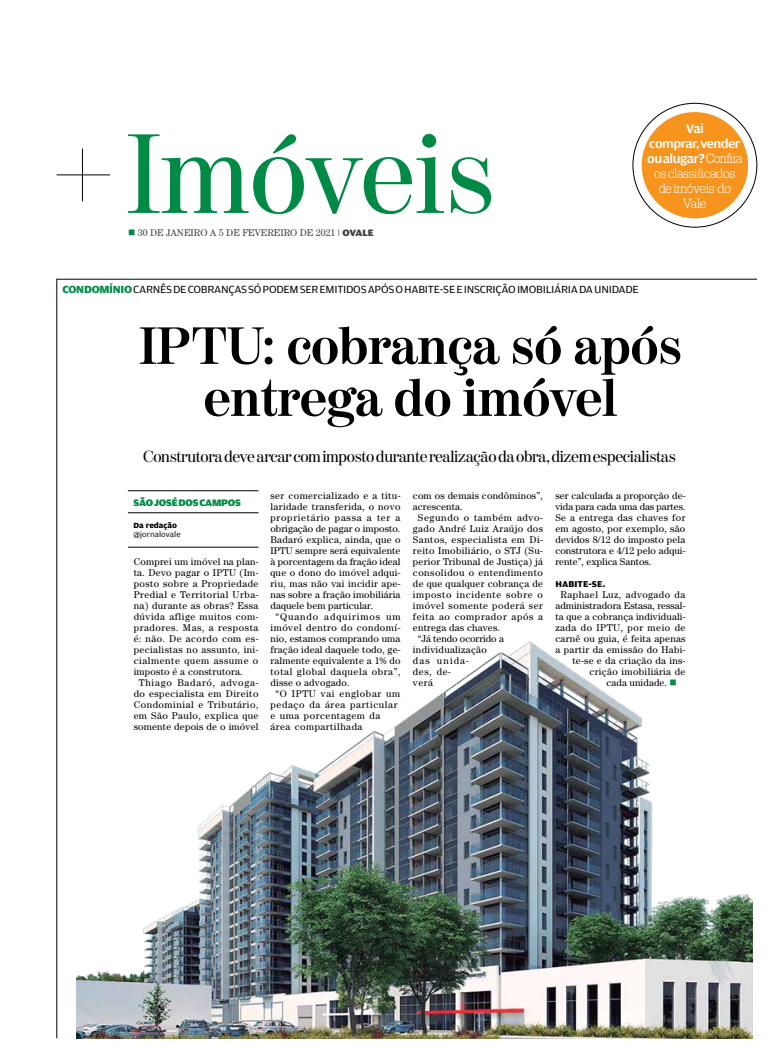
<style>
.page{position:relative;width:784px;height:1056px;background:#fff}
.page>*{position:absolute;margin:0;border:0;box-sizing:border-box;transform-origin:0 0}
.t1{font:700 52px/52px "Moderno FB";color:#000;text-align:center}
.t2{font:16px "Moderno FB";letter-spacing:-.025em;color:#000}
.t3{font:500 13px/15px "valearte";letter-spacing:-.045em;color:#fff;text-align:center}
.t4{font:300 13px/15px "valemarca";letter-spacing:-.02em;color:#fff;text-align:center}
.t5{font:11px "valearte";letter-spacing:-.025em;color:#000}
.t6{font:900 10px "valearte";letter-spacing:-.025em;color:#008a45}
.t7{font:9.8px/11px "valetexto";letter-spacing:.035em;color:#000;text-align:justify}
.t8{font:9.8px "valetexto";letter-spacing:.06em;color:#000}
.t9{font:9.8px "valetexto";letter-spacing:.005em;color:#000}
.t10{font:9.8px "valetexto";letter-spacing:.01em;color:#000}
.t11{font:9.8px "valetexto";letter-spacing:.055em;color:#000}
.t12{font:9.8px "valetexto";letter-spacing:.015em;color:#000}
.t13{font:9.8px "valetexto";letter-spacing:.065em;color:#000}
.t14{font:9.8px "valetexto";color:#414042}
.t15{font:9.8px "valetexto";letter-spacing:.07em;color:#000}
.t16{font:9.8px "valetexto";letter-spacing:.09em;color:#000}
.t17{font:700 9px "valearte";letter-spacing:.005em;color:#000}
.t18{font:8px "valearte";color:#000}
.t19{font:700 8px "valearte";color:#000}
.s1{color:#008a45}
.s2{font-family:"valearte";font-weight:900}
.s3{font-family:"valemarca";font-weight:300}
.s4{font-weight:700;color:#008a45}
</style>
<div class="page">
<svg style="left:128px;top:134px;width:363px;height:80px"></svg>
<hr style="left:82px;top:148px;width:1px;height:53px;background:#000">
<hr style="left:57px;top:175px;width:53px;height:1px;background:#000">
<div style="left:637px;top:108px;width:115px;height:115px;background:#f7941e;border-radius:50%"></div>
<div style="left:633px;top:103px;width:124px;height:124px;border:9px solid #fff;border-radius:50%"></div>
<hr style="left:128px;top:547px;width:130px;height:1px;background:#000">
<hr style="left:128px;top:491px;width:130px;height:1px;background:#000">
<hr style="left:128px;top:513px;width:130px;height:1px;background:#000">
<img style="left:77px;top:641px;width:675px;height:397px">
<p class="t14" style="left:128px;top:227px;width:247px"><span class="s1">■</span> 30 de Janeiro a 5 de fevereiro de 2021 | <span class="s2">OVALE</span></p>
<h3 class="t3" style="left:647px;top:122px;width:97px">Vai<br>comprar, vender ou alugar? <span class="s3">Confira</span></h3>
<h3 class="t4" style="left:654px;top:167px;width:83px">os classificados de imóveis do<br>Vale</h3>
<p class="t5" style="left:62px;top:283px;width:578px"><span class="s4">CONDOMÍNIO</span> CARNÊS DE COBRANÇAS SÓ PODEM SER EMITIDOS APÓS O HABITE-SE E INSCRIÇÃO IMOBILIÁRIA DA UNIDADE</p>
<h1 class="t1" style="left:139px;top:322px;width:544px">IPTU: cobrança só após entrega do imóvel</h1>
<h2 class="t2" style="left:143px;top:448px;width:534px">Construtora deve arcar com imposto durante realização da obra, dizem especialistas</h2>
<p class="t6" style="left:134px;top:497px;width:109px">SÃO JOSÉ DOS CAMPOS</p>
<p class="t19" style="left:134px;top:521px;width:45px">Da redação</p>
<p class="t18" style="left:134px;top:530px;width:49px">@jornalovale</p>
<p class="t7" style="left:134px;top:556px;width:126px">Comprei um imóvel na plan-</p>
<p class="t7" style="left:134px;top:567px;width:126px">ta. Devo pagar o IPTU (Im-</p>
<p class="t7" style="left:134px;top:578px;width:126px">posto sobre a Propriedade</p>
<p class="t7" style="left:134px;top:589px;width:126px">Predial e Territorial Urba-</p>
<p class="t7" style="left:134px;top:600px;width:126px">na) durante as obras? Essa</p>
<p class="t7" style="left:134px;top:611px;width:126px">dúvida aflige muitos com-</p>
<p class="t11" style="left:134px;top:622px;width:126px">pradores. Mas, a resposta</p>
<p class="t7" style="left:134px;top:633px;width:126px">é: não. De acordo com es-</p>
<p class="t7" style="left:134px;top:644px;width:126px">pecialistas no assunto, ini-</p>
<p class="t11" style="left:134px;top:655px;width:126px">cialmente quem assume o</p>
<p class="t7" style="left:134px;top:666px;width:111px">imposto é a construtora.</p>
<p class="t7" style="left:139px;top:677px;width:121px">Thiago Badaró, advoga-</p>
<p class="t7" style="left:134px;top:688px;width:126px">do especialista em Direito</p>
<p class="t11" style="left:134px;top:699px;width:126px">Condominial e Tributário,</p>
<p class="t7" style="left:134px;top:710px;width:126px">em São Paulo, explica que</p>
<p class="t7" style="left:134px;top:721px;width:126px">somente depois de o imóvel</p>
<p class="t7" style="left:270px;top:490px;width:131px">ser comercializado e a titu-</p>
<p class="t7" style="left:270px;top:501px;width:131px">laridade transferida, o novo</p>
<p class="t15" style="left:270px;top:512px;width:132px">proprietário passa a ter a</p>
<p class="t9" style="left:270px;top:523px;width:131px">obrigação de pagar o imposto.</p>
<p class="t7" style="left:270px;top:534px;width:132px">Badaró explica, ainda, que o</p>
<p class="t10" style="left:270px;top:545px;width:131px">IPTU sempre será equivalente</p>
<p class="t9" style="left:270px;top:556px;width:131px">à porcentagem da fração ideal</p>
<p class="t7" style="left:270px;top:567px;width:131px">que o dono do imóvel adqui-</p>
<p class="t7" style="left:270px;top:578px;width:131px">riu, mas não vai incidir ape-</p>
<p class="t10" style="left:270px;top:589px;width:132px">nas sobre a fração imobiliária</p>
<p class="t10" style="left:270px;top:600px;width:104px">daquele bem particular.</p>
<p class="t16" style="left:275px;top:611px;width:127px">“Quando adquirimos um</p>
<p class="t7" style="left:270px;top:622px;width:131px">imóvel dentro do condomí-</p>
<p class="t12" style="left:270px;top:633px;width:132px">nio, estamos comprando uma</p>
<p class="t7" style="left:270px;top:644px;width:131px">fração ideal daquele todo, ge-</p>
<p class="t7" style="left:270px;top:655px;width:131px">ralmente equivalente a 1% do</p>
<p class="t8" style="left:270px;top:666px;width:132px">total global daquela obra”,</p>
<p class="t7" style="left:270px;top:677px;width:81px">disse o advogado.</p>
<p class="t8" style="left:275px;top:688px;width:126px">“O IPTU vai englobar um</p>
<p class="t8" style="left:270px;top:699px;width:129px">pedaço da área particular</p>
<p class="t7" style="left:270px;top:710px;width:112px">e uma porcentagem da</p>
<p class="t7" style="left:270px;top:721px;width:94px">área compartilhada</p>
<p class="t7" style="left:413px;top:490px;width:131px">com os demais condôminos”,</p>
<p class="t7" style="left:413px;top:501px;width:51px">acrescenta.</p>
<p class="t13" style="left:418px;top:512px;width:127px">Segundo o também advo-</p>
<p class="t7" style="left:413px;top:523px;width:132px">gado André Luiz Araújo dos</p>
<p class="t7" style="left:413px;top:534px;width:132px">Santos, especialista em Di-</p>
<p class="t7" style="left:413px;top:545px;width:132px">reito Imobiliário, o STJ (Su-</p>
<p class="t7" style="left:413px;top:556px;width:132px">perior Tribunal de Justiça) já</p>
<p class="t7" style="left:413px;top:567px;width:132px">consolidou o entendimento</p>
<p class="t7" style="left:413px;top:578px;width:132px">de que qualquer cobrança de</p>
<p class="t13" style="left:413px;top:589px;width:131px">imposto incidente sobre o</p>
<p class="t7" style="left:413px;top:600px;width:132px">imóvel somente poderá ser</p>
<p class="t8" style="left:413px;top:611px;width:132px">feita ao comprador após a</p>
<p class="t7" style="left:413px;top:622px;width:89px">entrega das chaves.</p>
<p class="t7" style="left:418px;top:633px;width:88px">“Já tendo ocorrido a</p>
<p class="t7" style="left:413px;top:644px;width:75px">individualização</p>
<p class="t7" style="left:413px;top:655px;width:57px">das unida-</p>
<p class="t7" style="left:413px;top:666px;width:39px">des, de-</p>
<p class="t7" style="left:413px;top:677px;width:22px">verá</p>
<p class="t7" style="left:555px;top:490px;width:132px">ser calculada a proporção de&shy;vida para cada uma das partes.<br>Se a entrega das chaves for em agosto, por exemplo, são devidos 8/12 do imposto pela construtora e 4/12 pelo adqui&shy;rente”, explica Santos.</p>
<p class="t17" style="left:555px;top:579px;width:51px">HABITE-SE.</p>
<p class="t7" style="left:560px;top:589px;width:127px">Raphael Luz, advogado da</p>
<p class="t9" style="left:555px;top:600px;width:131px">administradora Estasa, ressal-</p>
<p class="t12" style="left:555px;top:611px;width:131px">ta que a cobrança individuali-</p>
<p class="t7" style="left:555px;top:622px;width:132px">zada do IPTU, por meio de</p>
<p class="t7" style="left:555px;top:633px;width:132px">carnê ou guia, é feita apenas</p>
<p class="t7" style="left:555px;top:644px;width:131px">a partir da emissão do Habi-</p>
<p class="t7" style="left:572px;top:655px;width:114px">te-se e da criação da ins-</p>
<p class="t7" style="left:589px;top:666px;width:98px">crição imobiliária de</p>
<p class="t7" style="left:606px;top:677px;width:72px">cada unidade. <span class="s1">■</span></p>
</div>
